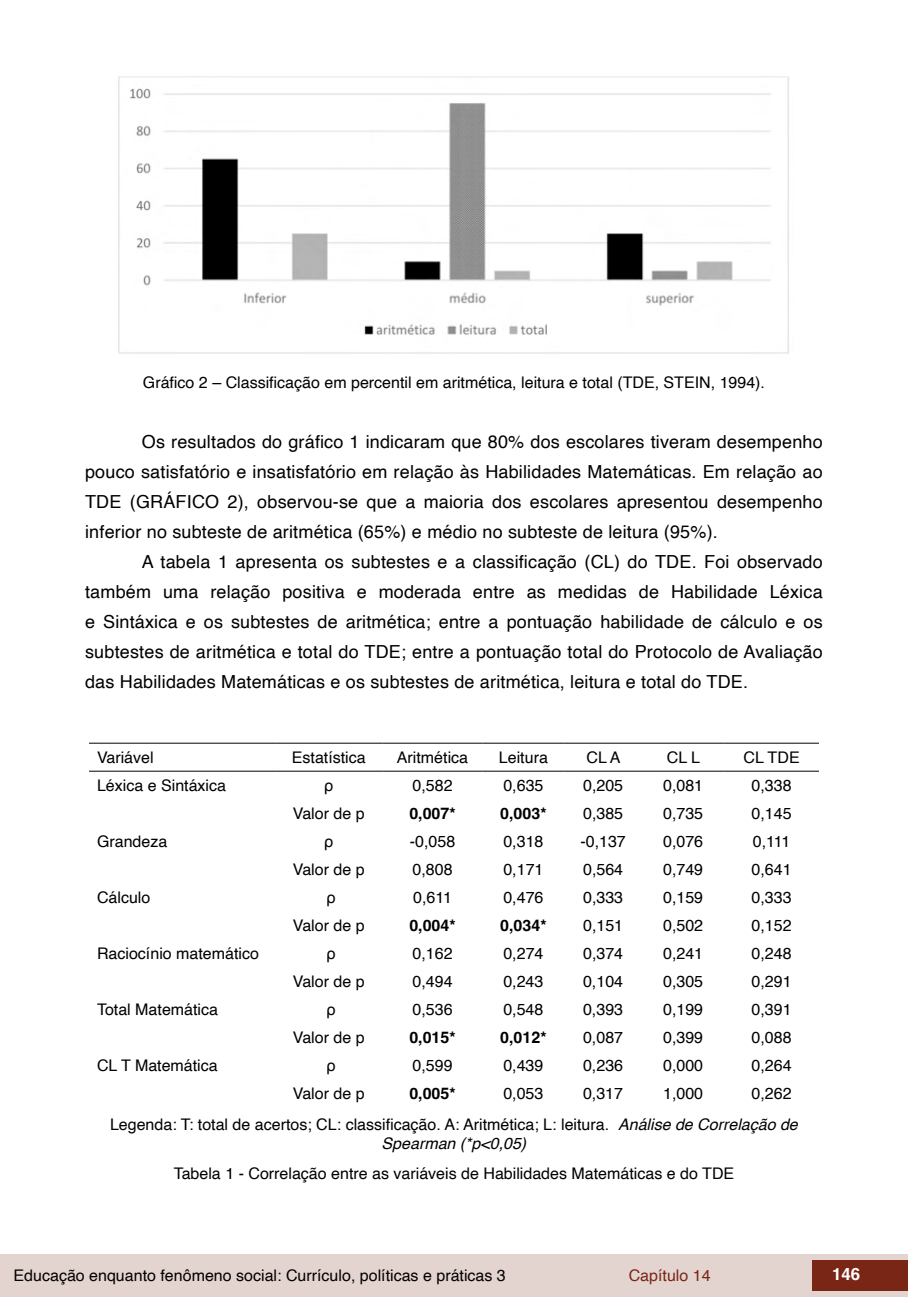
<style>
.page{position:relative;width:908px;height:1304px;background:#fff}
.page>*{position:absolute;margin:0;border:0;box-sizing:border-box;transform-origin:0 0}
.t1{font:18px/30px "Helvetica";letter-spacing:.01em;color:#000;text-align:justify}
.t2{font:700 16.8px "Helvetica";color:#fff}
.t3{font:16px/30.6px "Helvetica";color:#000}
.t4{font:700 16px "Helvetica";color:#000}
.t5{font:italic 16px "Helvetica";color:#000}
.t6{font:16px "Helvetica";color:#7a2616}
.s1{font-style:italic}
</style>
<div class="page">
<div style="left:0;top:1254px;width:906px;height:43px;background:#e4d4d0"></div>
<div style="left:812px;top:1261px;width:95px;height:30px;background:#7a2616"></div>
<img style="left:118px;top:76px;width:671px;height:278px">
<hr style="left:89px;top:743px;width:186px;height:1px;background:#000">
<hr style="left:275px;top:743px;width:107px;height:1px;background:#000">
<hr style="left:382px;top:743px;width:100px;height:1px;background:#000">
<hr style="left:482px;top:743px;width:82px;height:1px;background:#000">
<hr style="left:564px;top:743px;width:77px;height:1px;background:#000">
<hr style="left:641px;top:743px;width:83px;height:1px;background:#000">
<hr style="left:724px;top:743px;width:94px;height:1px;background:#000">
<hr style="left:89px;top:771px;width:186px;height:1px;background:#000">
<hr style="left:275px;top:771px;width:107px;height:1px;background:#000">
<hr style="left:382px;top:771px;width:100px;height:1px;background:#000">
<hr style="left:482px;top:771px;width:82px;height:1px;background:#000">
<hr style="left:564px;top:771px;width:77px;height:1px;background:#000">
<hr style="left:641px;top:771px;width:83px;height:1px;background:#000">
<hr style="left:724px;top:771px;width:94px;height:1px;background:#000">
<p class="t3" style="left:143px;top:367px;width:623px">Gráfico 2 – Classificação em percentil em aritmética, leitura e total (TDE, STEIN, 1994).</p>
<p class="t1" style="left:85px;top:427px;width:738px;text-indent:57px">Os resultados do gráfico 1 indicaram que 80% dos escolares tiveram desempenho pouco satisfatório e insatisfatório em relação às Habilidades Matemáticas. Em relação ao TDE (GRÁFICO 2), observou-se que a maioria dos escolares apresentou desempenho inferior no subteste de aritmética (65%) e médio no subteste de leitura (95%).</p>
<p class="t1" style="left:85px;top:547px;width:738px;text-indent:57px">A tabela 1 apresenta os subtestes e a classificação (CL) do TDE. Foi observado também uma relação positiva e moderada entre as medidas de Habilidade Léxica e Sintáxica e os subtestes de aritmética; entre a pontuação habilidade de cálculo e os subtestes de aritmética e total do TDE; entre a pontuação total do Protocolo de Avaliação das Habilidades Matemáticas e os subtestes de aritmética, leitura e total do TDE.</p>
<p class="t3" style="left:97px;top:743px;width:58px">Variável</p>
<p class="t3" style="left:292px;top:743px;width:75px">Estatística</p>
<p class="t3" style="left:397px;top:743px;width:73px">Aritmética</p>
<p class="t3" style="left:498px;top:743px;width:50px">Leitura</p>
<p class="t3" style="left:586px;top:743px;width:36px">CL A</p>
<p class="t3" style="left:666px;top:743px;width:35px">CL L</p>
<p class="t3" style="left:743px;top:743px;width:58px">CL TDE</p>
<p class="t3" style="left:97px;top:771px;width:130px">Léxica e Sintáxica</p>
<p class="t3" style="left:324px;top:771px;width:11px">ρ</p>
<p class="t3" style="left:412px;top:771px;width:42px">0,582</p>
<p class="t3" style="left:503px;top:771px;width:42px">0,635</p>
<p class="t3" style="left:583px;top:771px;width:42px">0,205</p>
<p class="t3" style="left:662px;top:771px;width:42px">0,081</p>
<p class="t3" style="left:751px;top:771px;width:42px">0,338</p>
<p class="t3" style="left:293px;top:799px;width:73px">Valor de p</p>
<p class="t4" style="left:409px;top:804px;width:48px">0,007*</p>
<p class="t4" style="left:500px;top:804px;width:48px">0,003*</p>
<p class="t3" style="left:583px;top:799px;width:42px">0,385</p>
<p class="t3" style="left:662px;top:799px;width:42px">0,735</p>
<p class="t3" style="left:751px;top:799px;width:42px">0,145</p>
<p class="t3" style="left:97px;top:827px;width:72px">Grandeza</p>
<p class="t3" style="left:324px;top:827px;width:11px">ρ</p>
<p class="t3" style="left:409px;top:827px;width:47px">-0,058</p>
<p class="t3" style="left:503px;top:827px;width:42px">0,318</p>
<p class="t3" style="left:580px;top:827px;width:47px">-0,137</p>
<p class="t3" style="left:662px;top:827px;width:42px">0,076</p>
<p class="t3" style="left:752px;top:827px;width:39px">0,111</p>
<p class="t3" style="left:293px;top:855px;width:73px">Valor de p</p>
<p class="t3" style="left:412px;top:855px;width:42px">0,808</p>
<p class="t3" style="left:503px;top:855px;width:42px">0,171</p>
<p class="t3" style="left:583px;top:855px;width:42px">0,564</p>
<p class="t3" style="left:662px;top:855px;width:42px">0,749</p>
<p class="t3" style="left:751px;top:855px;width:42px">0,641</p>
<p class="t3" style="left:97px;top:883px;width:55px">Cálculo</p>
<p class="t3" style="left:326px;top:883px;width:11px">ρ</p>
<p class="t3" style="left:413px;top:883px;width:40px">0,611</p>
<p class="t3" style="left:503px;top:883px;width:42px">0,476</p>
<p class="t3" style="left:583px;top:883px;width:42px">0,333</p>
<p class="t3" style="left:662px;top:883px;width:42px">0,159</p>
<p class="t3" style="left:751px;top:883px;width:42px">0,333</p>
<p class="t3" style="left:293px;top:911px;width:73px">Valor de p</p>
<p class="t4" style="left:409px;top:916px;width:48px">0,004*</p>
<p class="t4" style="left:500px;top:916px;width:48px">0,034*</p>
<p class="t3" style="left:583px;top:911px;width:42px">0,151</p>
<p class="t3" style="left:662px;top:911px;width:42px">0,502</p>
<p class="t3" style="left:751px;top:911px;width:42px">0,152</p>
<p class="t3" style="left:97px;top:939px;width:163px">Raciocínio matemático</p>
<p class="t3" style="left:326px;top:939px;width:11px">ρ</p>
<p class="t3" style="left:412px;top:939px;width:42px">0,162</p>
<p class="t3" style="left:503px;top:939px;width:42px">0,274</p>
<p class="t3" style="left:583px;top:939px;width:42px">0,374</p>
<p class="t3" style="left:662px;top:939px;width:42px">0,241</p>
<p class="t3" style="left:751px;top:939px;width:42px">0,248</p>
<p class="t3" style="left:293px;top:967px;width:73px">Valor de p</p>
<p class="t3" style="left:412px;top:967px;width:42px">0,494</p>
<p class="t3" style="left:503px;top:967px;width:42px">0,243</p>
<p class="t3" style="left:582px;top:967px;width:42px">0,104</p>
<p class="t3" style="left:662px;top:967px;width:42px">0,305</p>
<p class="t3" style="left:751px;top:967px;width:42px">0,291</p>
<p class="t3" style="left:97px;top:995px;width:122px">Total Matemática</p>
<p class="t3" style="left:326px;top:995px;width:11px">ρ</p>
<p class="t3" style="left:412px;top:995px;width:42px">0,536</p>
<p class="t3" style="left:503px;top:995px;width:42px">0,548</p>
<p class="t3" style="left:582px;top:995px;width:42px">0,393</p>
<p class="t3" style="left:662px;top:995px;width:42px">0,199</p>
<p class="t3" style="left:751px;top:995px;width:42px">0,391</p>
<p class="t3" style="left:293px;top:1023px;width:73px">Valor de p</p>
<p class="t4" style="left:409px;top:1028px;width:48px">0,015*</p>
<p class="t4" style="left:500px;top:1028px;width:48px">0,012*</p>
<p class="t3" style="left:582px;top:1023px;width:42px">0,087</p>
<p class="t3" style="left:662px;top:1023px;width:42px">0,399</p>
<p class="t3" style="left:751px;top:1023px;width:42px">0,088</p>
<p class="t3" style="left:97px;top:1051px;width:122px">CL T Matemática</p>
<p class="t3" style="left:326px;top:1051px;width:11px">ρ</p>
<p class="t3" style="left:412px;top:1051px;width:42px">0,599</p>
<p class="t3" style="left:503px;top:1051px;width:42px">0,439</p>
<p class="t3" style="left:582px;top:1051px;width:42px">0,236</p>
<p class="t3" style="left:662px;top:1051px;width:42px">0,000</p>
<p class="t3" style="left:751px;top:1051px;width:42px">0,264</p>
<p class="t3" style="left:293px;top:1079px;width:73px">Valor de p</p>
<p class="t4" style="left:409px;top:1084px;width:48px">0,005*</p>
<p class="t3" style="left:503px;top:1079px;width:42px">0,053</p>
<p class="t3" style="left:582px;top:1079px;width:42px">0,317</p>
<p class="t3" style="left:662px;top:1079px;width:42px">1,000</p>
<p class="t3" style="left:110px;top:1079px;width:689px;text-indent:641px">0,262<br>Legenda: T: total de acertos; CL: classificação. A: Aritmética; L: leitura. <span class="s1">Análise de Correlação de</span></p>
<p class="t5" style="left:381px;top:1131px;width:146px">Spearman (*p&lt;0,05)</p>
<p class="t3" style="left:174px;top:1159px;width:561px">Tabela 1 - Correlação entre as variáveis de Habilidades Matemáticas e do TDE</p>
<p class="t3" style="left:14px;top:1260px;width:493px">Educação enquanto fenômeno social: Currículo, políticas e práticas 3</p>
<p class="t6" style="left:628px;top:1263px;width:83px">Capítulo 14</p>
<p class="t2" style="left:831px;top:1264px;width:30px">146</p>
</div>
